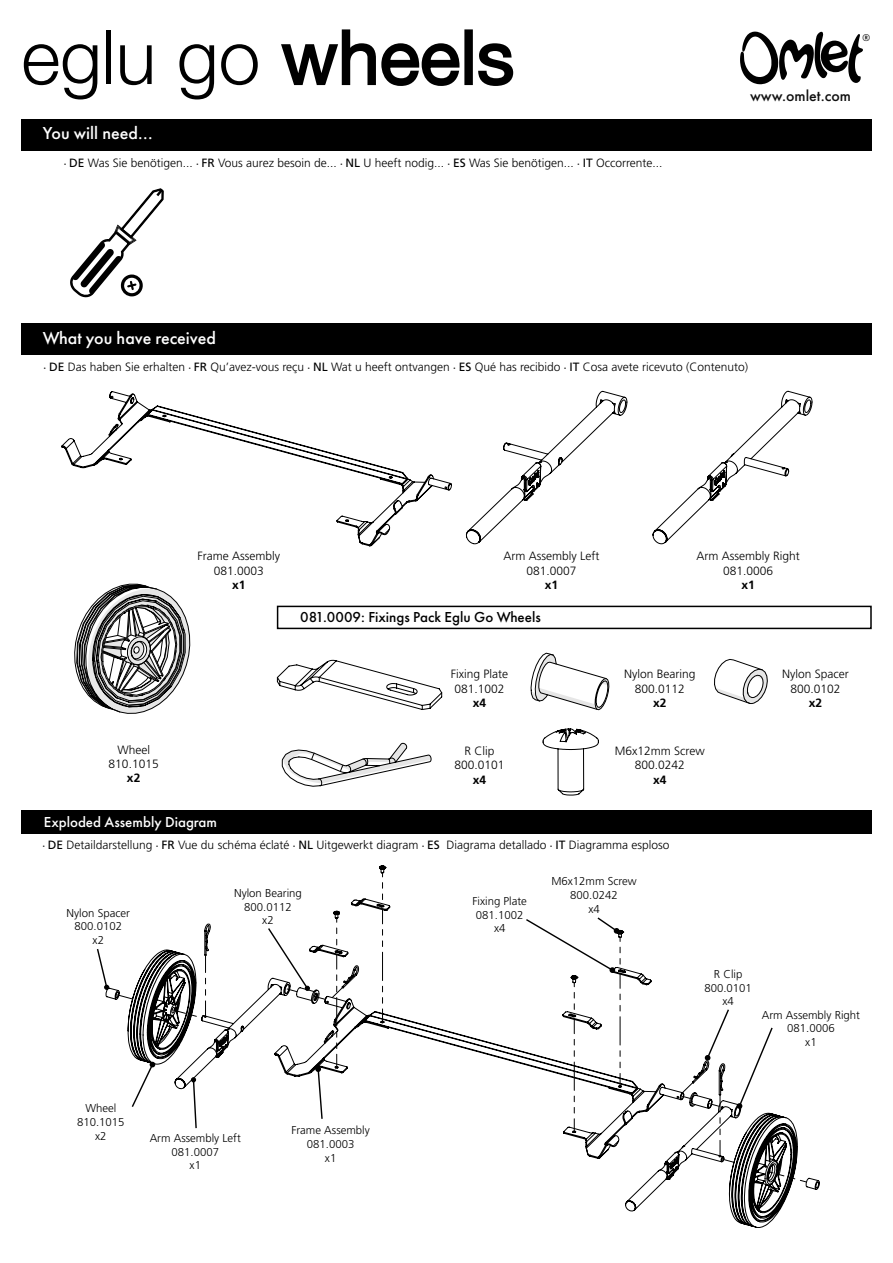
<style>
.page{position:relative;width:893px;height:1263px;background:#fff}
.page>*{position:absolute;margin:0;border:0;box-sizing:border-box;transform-origin:0 0}
.t1{font:300 75px "Helvetica Neue LT Pro";color:#000}
.t2{font:500 18px "Futura PT";color:#fff}
.t3{font:500 15.9px "Futura PT";color:#101010}
.t4{font:500 15px "Futura PT";color:#000}
.t5{font:500 15px "Futura PT";color:#fff}
.t6{font:300 12px/14.4px "Frutiger LT Pro";color:#000;text-align:center}
.t7{font:700 12px "Frutiger LT Pro";color:#000}
.t8{font:300 11.4px/13.6px "Frutiger LT Pro";color:#000;text-align:center}
.t9{font:500 10.05px "Futura PT";color:#101010}
.s1{font-weight:400}
.s2{font-family:"Minion Pro";font-weight:400}
</style>
<div class="page">
<div style="left:21px;top:119px;width:851px;height:31px;background:#000"></div>
<svg style="left:70px;top:188px;width:94px;height:110px"></svg>
<div style="left:21px;top:323px;width:851px;height:32px;background:#000"></div>
<svg style="left:74px;top:584px;width:116px;height:130px"></svg>
<div style="left:277px;top:606px;width:595px;height:23px;border:2px solid #000"></div>
<svg style="left:61px;top:391px;width:391px;height:155px"></svg>
<svg style="left:466px;top:391px;width:162px;height:153px"></svg>
<svg style="left:652px;top:390px;width:161px;height:154px"></svg>
<svg style="left:276px;top:659px;width:167px;height:51px"></svg>
<svg style="left:530px;top:653px;width:79px;height:57px"></svg>
<svg style="left:714px;top:659px;width:54px;height:45px"></svg>
<svg style="left:282px;top:743px;width:150px;height:44px"></svg>
<svg style="left:543px;top:728px;width:56px;height:67px"></svg>
<svg style="left:740px;top:32px;width:123px;height:52px"></svg>
<div style="left:21px;top:811px;width:851px;height:23px;background:#000"></div>
<svg style="left:105px;top:865px;width:715px;height:363px"></svg>
<svg style="left:382px;top:873px;width:1px;height:150px"></svg>
<svg style="left:677px;top:1081px;width:18px;height:19px"></svg>
<svg style="left:768px;top:1171px;width:39px;height:12px"></svg>
<svg style="left:115px;top:991px;width:19px;height:9px"></svg>
<svg style="left:171px;top:954px;width:36px;height:68px"></svg>
<svg style="left:130px;top:1062px;width:25px;height:46px"></svg>
<svg style="left:96px;top:947px;width:13px;height:43px"></svg>
<svg style="left:191px;top:1077px;width:7px;height:52px"></svg>
<svg style="left:525px;top:916px;width:96px;height:217px"></svg>
<svg style="left:705px;top:1008px;width:69px;height:155px"></svg>
<svg style="left:267px;top:918px;width:77px;height:202px"></svg>
<p class="t1" style="left:21px;top:11px;width:495px">eglu go <span class="s1">wheels</span></p>
<p class="t2" style="left:43px;top:123px;width:112px">You will need...</p>
<p class="t6" style="left:64px;top:155px;width:600px"><span class="s2">·</span> <span class="s1">DE</span> Was Sie benötigen... <span class="s2">·</span> <span class="s1">FR</span> Vous aurez besoin de... <span class="s2">·</span> <span class="s1">NL</span> U heeft nodig... <span class="s2">·</span> <span class="s1">ES</span> Was Sie benötigen... <span class="s2">·</span> <span class="s1">IT</span> Occorrente...</p>
<p class="t9" style="left:862px;top:32px;width:9px">®</p>
<p class="t3" style="left:750px;top:86px;width:102px">www.omlet.com</p>
<p class="t2" style="left:43px;top:327px;width:175px">What you have received</p>
<p class="t6" style="left:44px;top:360px;width:706px"><span class="s2">·</span> <span class="s1">DE</span> Das haben Sie erhalten <span class="s2">·</span> <span class="s1">FR</span> Qu’avez-vous reçu <span class="s2">·</span> <span class="s1">NL</span> Wat u heeft ontvangen <span class="s2">·</span> <span class="s1">ES</span> Qué has recibido <span class="s2">·</span> <span class="s1">IT</span> Cosa avete ricevuto (Contenuto)</p>
<p class="t6" style="left:117px;top:742px;width:34px">Wheel</p>
<p class="t6" style="left:109px;top:757px;width:52px">810.1015</p>
<p class="t7" style="left:127px;top:771px;width:15px">x2</p>
<p class="t6" style="left:197px;top:549px;width:84px">Frame Assembly<br>081.0003</p>
<p class="t7" style="left:232px;top:578px;width:15px">x1</p>
<p class="t6" style="left:503px;top:549px;width:97px">Arm Assembly Left<br>081.0007</p>
<p class="t7" style="left:545px;top:578px;width:15px">x1</p>
<p class="t4" style="left:300px;top:608px;width:242px">081.0009: Fixings Pack Eglu Go Wheels</p>
<p class="t6" style="left:696px;top:549px;width:105px">Arm Assembly Right<br>081.0006</p>
<p class="t7" style="left:741px;top:578px;width:15px">x1</p>
<p class="t6" style="left:451px;top:667px;width:59px">Fixing Plate</p>
<p class="t6" style="left:454px;top:681px;width:52px">081.1002</p>
<p class="t7" style="left:473px;top:696px;width:15px">x4</p>
<p class="t6" style="left:464px;top:744px;width:32px">R Clip</p>
<p class="t6" style="left:454px;top:758px;width:52px">800.0101</p>
<p class="t7" style="left:473px;top:772px;width:15px">x4</p>
<p class="t6" style="left:624px;top:667px;width:73px">Nylon Bearing</p>
<p class="t6" style="left:635px;top:681px;width:52px">800.0112</p>
<p class="t7" style="left:653px;top:696px;width:15px">x2</p>
<p class="t6" style="left:615px;top:744px;width:91px">M6x12mm Screw</p>
<p class="t6" style="left:635px;top:758px;width:52px">800.0242</p>
<p class="t7" style="left:653px;top:772px;width:15px">x4</p>
<p class="t6" style="left:782px;top:667px;width:68px">Nylon Spacer</p>
<p class="t6" style="left:790px;top:681px;width:52px">800.0102</p>
<p class="t7" style="left:809px;top:696px;width:15px">x2</p>
<p class="t5" style="left:44px;top:813px;width:175px">Exploded Assembly Diagram</p>
<p class="t6" style="left:43px;top:837px;width:628px"><span class="s2">·</span> <span class="s1">DE</span> Detaildarstellung <span class="s2">·</span> <span class="s1">FR</span> Vue du schéma éclaté <span class="s2">·</span> <span class="s1">NL</span> Uitgewerkt diagram <span class="s2">·</span> <span class="s1">ES</span> Diagrama detallado <span class="s2">·</span> <span class="s1">IT</span> Diagramma esploso</p>
<p class="t8" style="left:67px;top:906px;width:65px">Nylon Spacer</p>
<p class="t8" style="left:75px;top:919px;width:49px">800.0102</p>
<p class="t8" style="left:93px;top:933px;width:13px">x2</p>
<p class="t8" style="left:234px;top:886px;width:69px">Nylon Bearing</p>
<p class="t8" style="left:244px;top:900px;width:49px">800.0112</p>
<p class="t8" style="left:262px;top:914px;width:13px">x2</p>
<p class="t8" style="left:472px;top:894px;width:56px">Fixing Plate</p>
<p class="t8" style="left:476px;top:908px;width:49px">081.1002</p>
<p class="t8" style="left:494px;top:922px;width:13px">x4</p>
<p class="t8" style="left:551px;top:875px;width:87px">M6x12mm Screw</p>
<p class="t8" style="left:570px;top:888px;width:49px">800.0242</p>
<p class="t8" style="left:588px;top:902px;width:13px">x4</p>
<p class="t8" style="left:714px;top:967px;width:30px">R Clip</p>
<p class="t8" style="left:704px;top:981px;width:49px">800.0101</p>
<p class="t8" style="left:722px;top:994px;width:13px">x4</p>
<p class="t8" style="left:85px;top:1101px;width:33px">Wheel</p>
<p class="t8" style="left:77px;top:1115px;width:49px">810.1015</p>
<p class="t8" style="left:95px;top:1129px;width:13px">x2</p>
<p class="t8" style="left:150px;top:1131px;width:93px">Arm Assembly Left<br>081.0007</p>
<p class="t8" style="left:190px;top:1158px;width:13px">x1</p>
<p class="t8" style="left:291px;top:1123px;width:80px">Frame Assembly<br>081.0003</p>
<p class="t8" style="left:325px;top:1151px;width:13px">x1</p>
<p class="t8" style="left:762px;top:1008px;width:100px">Arm Assembly Right<br>081.0006</p>
<p class="t8" style="left:805px;top:1035px;width:13px">x1</p>
</div>
